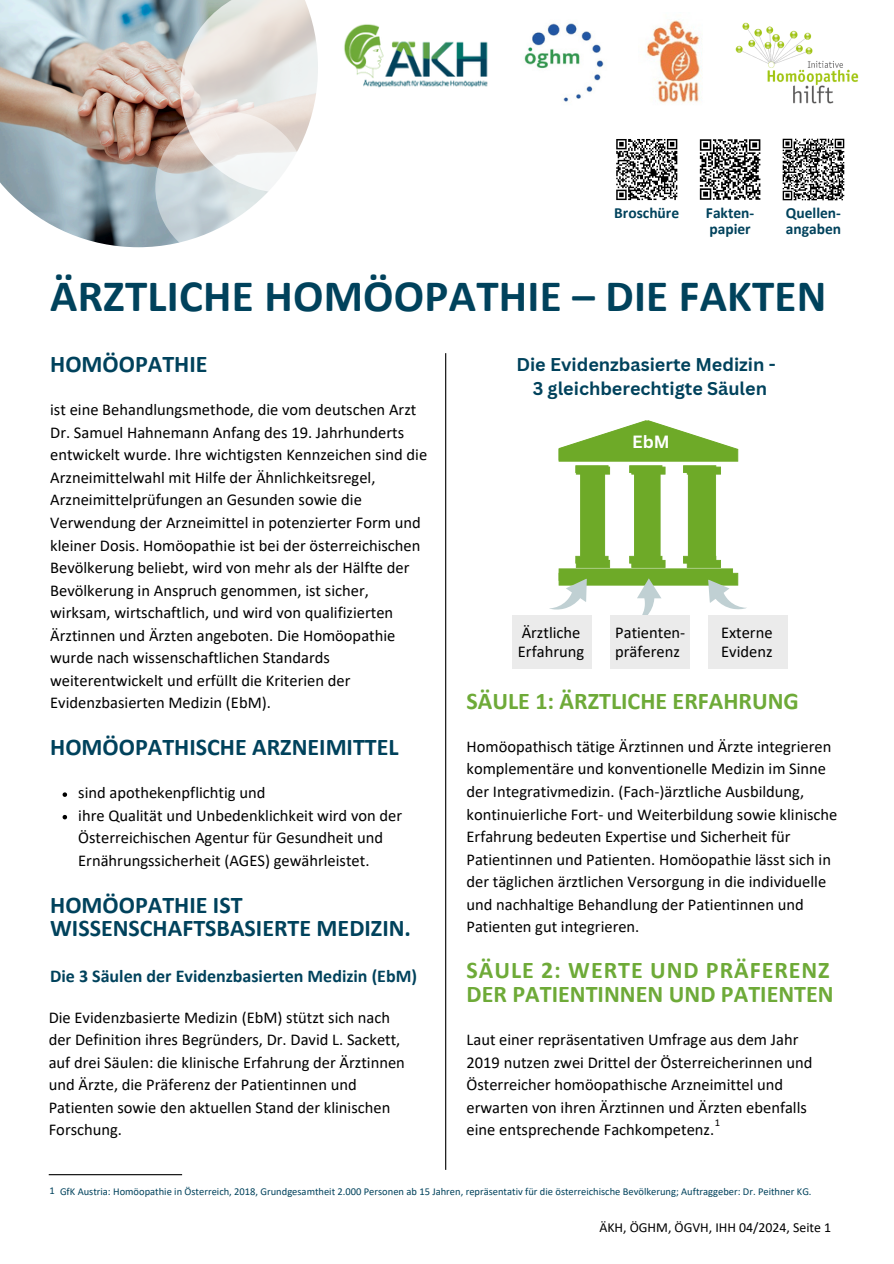
<style>
.page{position:relative;width:894px;height:1264px;background:#fff}
.page>*{position:absolute;margin:0;border:0;box-sizing:border-box;transform-origin:0 0}
.t1{font:700 45px "Calibri";letter-spacing:.005em;color:#00425c}
.t2{font:700 24px/23.7px "Calibri";color:#00425c}
.t3{font:700 24px/23.7px "Calibri";color:#6eaa38}
.t4{font:700 18px/24.8px "Canva Sans";color:#00425c;text-align:center}
.t5{font:700 18px "Calibri";color:#00425c}
.t6{font:700 17.25px "Canva Sans";color:#fff}
.t7{font:16.5px/22.5px "Calibri";color:#000}
.t8{font:700 15.45px/15.5px "Calibri";color:#00425c}
.t9{font:13.8px "Calibri";color:#000}
.t10{font:10.5px "Calibri";color:#00425c}
.t11{font:10.5px "Calibri";color:#000}
</style>
<div class="page">
<img style="left:0;top:0;width:180px;height:247px">
<svg style="left:155px;top:112px;width:151px;height:151px"></svg>
<svg style="left:180px;top:0;width:138px;height:193px"></svg>
<hr style="left:445px;top:353px;width:1px;height:816px;background:#000">
<img style="left:344px;top:24px;width:144px;height:64px">
<img style="left:524px;top:23px;width:80px;height:79px">
<img style="left:645px;top:20px;width:57px;height:83px">
<div style="left:511px;top:614px;width:80px;height:54px;background:#ebebeb"></div>
<div style="left:610px;top:614px;width:79px;height:54px;background:#ebebeb"></div>
<div style="left:708px;top:614px;width:79px;height:54px;background:#ebebeb"></div>
<svg style="left:548px;top:420px;width:199px;height:204px"></svg>
<hr style="left:49px;top:1174px;width:133px;height:1px;background:#000">
<svg style="left:616px;top:139px;width:62px;height:62px"></svg>
<svg style="left:699px;top:139px;width:62px;height:61px"></svg>
<svg style="left:782px;top:138px;width:63px;height:63px"></svg>
<img style="left:735px;top:23px;width:124px;height:81px">
<svg style="left:63px;top:792px;width:4px;height:5px"></svg>
<svg style="left:63px;top:815px;width:4px;height:4px"></svg>
<h4 class="t8" style="left:614px;top:206px;width:66px">Broschüre</h4>
<h4 class="t8" style="left:785px;top:206px;width:57px">Quellen&shy;angaben</h4>
<h4 class="t8" style="left:705px;top:206px;width:50px">Fakten&shy;papier</h4>
<h2 class="t1" style="left:50px;top:277px;width:777px">ÄRZTLICHE HOMÖOPATHIE – DIE FAKTEN</h2>
<h1 class="t2" style="left:50px;top:354px;width:159px">HOMÖOPATHIE</h1>
<h2 class="t4" style="left:516px;top:351px;width:261px">Die Evidenzbasierte Medizin -<br>3 gleichberechtigte Säulen</h2>
<h5 class="t7" style="left:50px;top:400px;width:378px">ist eine Behandlungsmethode, die vom deutschen Arzt Dr. Samuel Hahnemann Anfang des 19. Jahrhunderts entwickelt wurde. Ihre wichtigsten Kennzeichen sind die Arzneimittelwahl mit Hilfe der Ähnlichkeitsregel, Arzneimittelprüfungen an Gesunden sowie die Verwendung der Arzneimittel in potenzierter Form und kleiner Dosis. Homöopathie ist bei der österreichischen Bevölkerung beliebt, wird von mehr als der Hälfte der Bevölkerung in Anspruch genommen, ist sicher, wirksam, wirtschaftlich, und wird von qualifizierten Ärztinnen und Ärzten angeboten. Die Homöopathie wurde nach wissenschaftlichen Standards weiterentwickelt und erfüllt die Kriterien der Evidenzbasierten Medizin (EbM).</h5>
<h3 class="t2" style="left:50px;top:737px;width:350px">HOMÖOPATHISCHE ARZNEIMITTEL</h3>
<p class="t7" style="left:78px;top:782px;width:188px">sind apothekenpflichtig und</p>
<p class="t7" style="left:78px;top:805px;width:325px">ihre Qualität und Unbedenklichkeit wird von der<br>Österreichischen Agentur für Gesundheit und<br>Ernährungssicherheit (AGES) gewährleistet.</p>
<h4 class="t2" style="left:50px;top:894px;width:362px">HOMÖOPATHIE IST<br>WISSENSCHAFTSBASIERTE MEDIZIN.</h4>
<h3 class="t5" style="left:50px;top:968px;width:368px">Die 3 Säulen der Evidenzbasierten Medizin (EbM)</h3>
<p class="t7" style="left:49px;top:1007px;width:357px">Die Evidenzbasierte Medizin (EbM) stützt sich nach der Definition ihres Begründers, Dr. David L. Sackett, auf drei Säulen: die klinische Erfahrung der Ärztinnen und Ärzte, die Präferenz der Patientinnen und Patienten sowie den aktuellen Stand der klinischen Forschung.</p>
<p class="t6" style="left:632px;top:430px;width:39px">EbM</p>
<p class="t7" style="left:518px;top:624px;width:68px;line-height:19.2px">Ärztliche<br>Erfahrung</p>
<p class="t7" style="left:720px;top:624px;width:53px;line-height:19.2px">Externe<br>Evidenz</p>
<p class="t7" style="left:615px;top:624px;width:72px;line-height:19.2px">Patienten&shy;präferenz</p>
<p class="t3" style="left:466px;top:690px;width:334px">SÄULE 1: ÄRZTLICHE ERFAHRUNG</p>
<h4 class="t7" style="left:466px;top:736px;width:372px">Homöopathisch tätige Ärztinnen und Ärzte integrieren komplementäre und konventionelle Medizin im Sinne der Integrativmedizin. (Fach-)ärztliche Ausbildung, kontinuierliche Fort- und Weiterbildung sowie klinische Erfahrung bedeuten Expertise und Sicherheit für Patientinnen und Patienten. Homöopathie lässt sich in der täglichen ärztlichen Versorgung in die individuelle und nachhaltige Behandlung der Patientinnen und Patienten gut integrieren.</h4>
<p class="t3" style="left:466px;top:960px;width:368px">SÄULE 2: WERTE UND PRÄFERENZ<br>DER PATIENTINNEN UND PATIENTEN</p>
<h3 class="t7" style="left:466px;top:1029px;width:347px">Laut einer repräsentativen Umfrage aus dem Jahr 2019 nutzen zwei Drittel der Österreicherinnen und Österreicher homöopathische Arzneimittel und erwarten von ihren Ärztinnen und Ärzten ebenfalls eine entsprechende Fachkompetenz.</h3>
<p class="t11" style="left:714px;top:1117px;width:7px">1</p>
<p class="t10" style="left:49px;top:1186px;width:7px">1</p>
<p class="t10" style="left:60px;top:1186px;width:752px">GfK Austria: Homöopathie in Österreich, 2018, Grundgesamtheit 2.000 Personen ab 15 Jahren, repräsentativ für die österreichische Bevölkerung; Auftraggeber: Dr. Peithner KG.</p>
<h5 class="t9" style="left:599px;top:1221px;width:233px">ÄKH, ÖGHM, ÖGVH, IHH 04/2024, Seite 1</h5>
</div>
